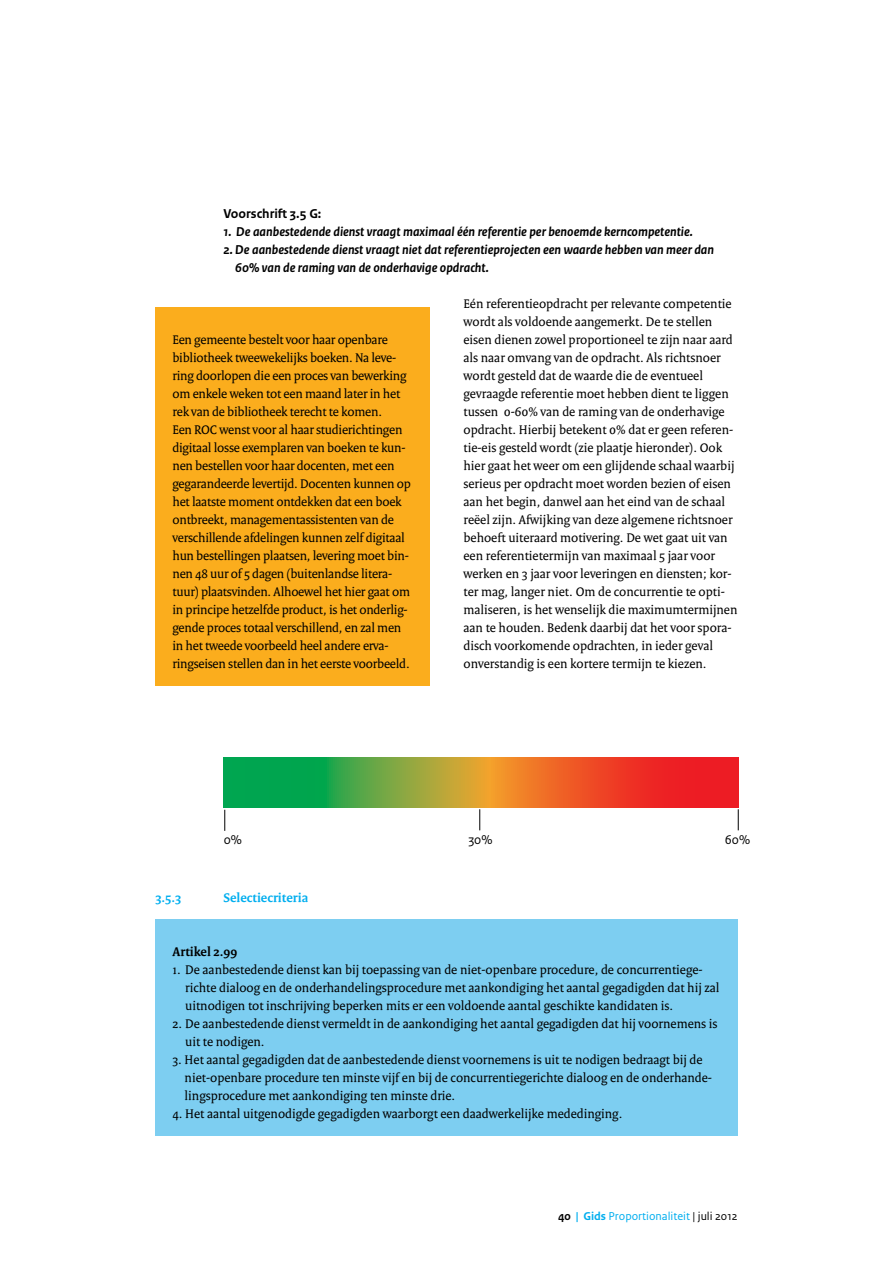
<style>
.page{position:relative;width:893px;height:1263px;background:#fff}
.page>*{position:absolute;margin:0;border:0;box-sizing:border-box;transform-origin:0 0}
.t1{font:13.5px/18px "Rijksoverheid Serif";color:#000}
.t2{font:italic 700 13.5px/18px "Rijksoverheid Sans Text";color:#000}
.t3{font:700 13.5px "Rijksoverheid Serif";color:#00aeef}
.t4{font:700 13.5px "Rijksoverheid Sans Text";color:#000}
.t5{font:700 13.5px "Rijksoverheid Serif";color:#000}
.t6{font:13.35px "Rijksoverheid Sans Text";color:#000}
.t7{font:12px "Rijksoverheid Sans Text";color:#00aeef}
.s1{font-weight:700;color:#000}
.s2{font-weight:700}
.s3{color:#000}
</style>
<div class="page">
<div style="left:155px;top:308px;width:274px;height:378px;background:#fbad1d"></div>
<div style="left:155px;top:920px;width:582px;height:216px;background:#7dcef1"></div>
<svg style="left:224px;top:757px;width:515px;height:51px;background:#a07835"></svg>
<svg style="left:224px;top:810px;width:1px;height:21px"></svg>
<svg style="left:479px;top:809px;width:1px;height:21px"></svg>
<svg style="left:738px;top:809px;width:1px;height:21px"></svg>
<p class="t4" style="left:223px;top:206px;width:99px">Voorschrift 3.5 G:</p>
<p class="t2" style="left:223px;top:223px;width:471px">1. De aanbestedende dienst vraagt maximaal één referentie per benoemde kerncompetentie.</p>
<p class="t2" style="left:235px;top:241px;width:480px;text-indent:-12px">2. De aanbestedende dienst vraagt niet dat referentieprojecten een waarde hebben van meer dan<br>60% van de raming van de onderhavige opdracht.</p>
<p class="t1" style="left:463px;top:294px;width:275px">Eén referentieopdracht per relevante competentie wordt als voldoende aangemerkt. De te stellen eisen dienen zowel proportioneel te zijn naar aard als naar omvang van de opdracht. Als richtsnoer wordt gesteld dat de waarde die de eventueel gevraagde referentie moet hebben dient te liggen tussen 0-60% van de raming van de onderhavige opdracht. Hierbij betekent 0% dat er geen referen&shy;tie-eis gesteld wordt (zie plaatje hieronder). Ook hier gaat het weer om een glijdende schaal waarbij serieus per opdracht moet worden bezien of eisen aan het begin, danwel aan het eind van de schaal reëel zijn. Afwijking van deze algemene richtsnoer behoeft uiteraard motivering. De wet gaat uit van een referentietermijn van maximaal 5 jaar voor werken en 3 jaar voor leveringen en diensten; kor&shy;ter mag, langer niet. Om de concurrentie te opti&shy;maliseren, is het wenselijk die maximumtermijnen aan te houden. Bedenk daarbij dat het voor spora&shy;disch voorkomende opdrachten, in ieder geval onverstandig is een kortere termijn te kiezen.</p>
<p class="t1" style="left:172px;top:330px;width:240px">Een gemeente bestelt voor haar openbare bibliotheek tweewekelijks boeken. Na leve&shy;ring doorlopen die een proces van bewerking om enkele weken tot een maand later in het rek van de bibliotheek terecht te komen.<br>Een ROC wenst voor al haar studierichtingen digitaal losse exemplaren van boeken te kun&shy;nen bestellen voor haar docenten, met een gegarandeerde levertijd. Docenten kunnen op het laatste moment ontdekken dat een boek ontbreekt, managementassistenten van de verschillende afdelingen kunnen zelf digitaal hun bestellingen plaatsen, levering moet bin&shy;nen 48 uur of 5 dagen (buitenlandse litera&shy;tuur) plaatsvinden. Alhoewel het hier gaat om in principe hetzelfde product, is het onderlig&shy;gende proces totaal verschillend, en zal men in het tweede voorbeeld heel andere erva&shy;ringseisen stellen dan in het eerste voorbeeld.</p>
<p class="t6" style="left:224px;top:832px;width:20px">0%</p>
<p class="t6" style="left:468px;top:832px;width:26px">30%</p>
<p class="t6" style="left:725px;top:832px;width:27px">60%</p>
<p class="t3" style="left:155px;top:889px;width:27px">3.5.3</p>
<p class="t3" style="left:223px;top:889px;width:86px">Selectiecriteria</p>
<p class="t5" style="left:172px;top:943px;width:66px">Artikel 2.99</p>
<p class="t1" style="left:185px;top:960px;width:536px;text-indent:-13px">1. De aanbestedende dienst kan bij toepassing van de niet-openbare procedure, de concurrentiege&shy;richte dialoog en de onderhandelingsprocedure met aankondiging het aantal gegadigden dat hij zal uitnodigen tot inschrijving beperken mits er een voldoende aantal geschikte kandidaten is.</p>
<p class="t1" style="left:185px;top:1014px;width:534px;text-indent:-13px">2. De aanbestedende dienst vermeldt in de aankondiging het aantal gegadigden dat hij voornemens is uit te nodigen.</p>
<p class="t1" style="left:185px;top:1050px;width:529px;text-indent:-12px">3. Het aantal gegadigden dat de aanbestedende dienst voornemens is uit te nodigen bedraagt bij de niet-openbare procedure ten minste vijf en bij de concurrentiegerichte dialoog en de onderhande&shy;lingsprocedure met aankondiging ten minste drie.</p>
<p class="t1" style="left:172px;top:1104px;width:451px">4. Het aantal uitgenodigde gegadigden waarborgt een daadwerkelijke mededinging.</p>
<p class="t7" style="left:558px;top:1209px;width:181px"><span class="s1">40</span> <span class="s2">| Gids</span> Proportionaliteit <span class="s3">| juli 2012</span></p>
</div>
